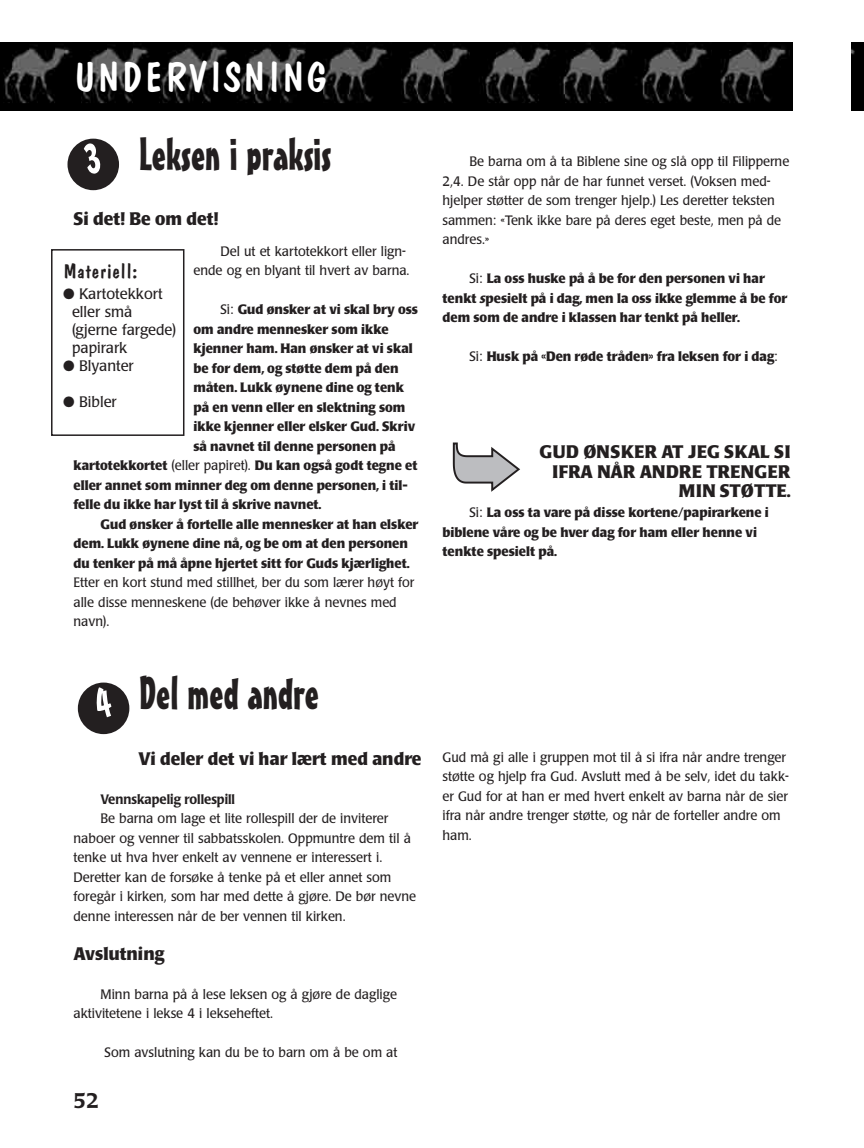
<style>
.page{position:relative;width:864px;height:1148px;background:#fff}
.page>*{position:absolute;margin:0;border:0;box-sizing:border-box;transform-origin:0 0}
.t1{font:45px "Mister Earl BT";color:#231f20}
.t2{font:42px "Dom Casual";letter-spacing:.025em;color:#fff}
.t3{font:21px "Dom Casual";color:#231f20;scale:1.05 1}
.t4{font:500 21px "Poppl Laudatio";color:#231f20}
.t5{font:700 18px "Poppl Laudatio";color:#231f20;scale:.95 1}
.t6{font:700 18px/19.5px "Poppl Laudatio";letter-spacing:.02em;color:#231f20;text-align:right;scale:.95 1}
.t7{font:15px/18px "Poppl Laudatio";color:#231f20}
.t8{font:13.5px/19.5px "Poppl Laudatio";color:#231f20;scale:.95 1}
.t9{font:700 13.5px/19.5px "Poppl Laudatio";color:#231f20;scale:.95 1}
.t10{font:500 13.5px "Poppl Laudatio";color:#231f20;scale:.95 1}
.s1{font-weight:400}
.s2{font-style:italic}
</style>
<div class="page">
<img style="left:851px;top:43px;width:13px;height:68px">
<img style="left:0;top:43px;width:792px;height:68px">
<div style="left:51px;top:249px;width:133px;height:187px;border:2px solid #231f20"></div>
<svg style="left:452px;top:442px;width:68px;height:50px"></svg>
<svg style="left:68px;top:139px;width:51px;height:51px"></svg>
<svg style="left:78px;top:682px;width:51px;height:52px"></svg>
<h2 class="t2" style="left:73px;top:61px;width:256px">UNDERVISNING</h2>
<h1 class="t1" style="left:139px;top:136px;width:194px">Leksen i praksis</h1>
<h3 class="t5" style="left:73px;top:211px;width:154px">Si det! Be om det!</h3>
<h3 class="t3" style="left:63px;top:263px;width:73px">Materiell:</h3>
<p class="t7" style="left:72px;top:286px;width:106px;text-indent:-9px">● Kartotekkort eller små (gjerne fargede) papirark</p>
<p class="t7" style="left:63px;top:358px;width:72px">● Blyanter</p>
<p class="t7" style="left:63px;top:394px;width:55px">● Bibler</p>
<p class="t8" style="left:193px;top:243px;width:229px;text-align:right">Del ut et kartotekkort eller lign&shy;ende og en blyant til hvert av barna.</p>
<p class="t9" style="left:220px;top:301px;width:210px"><span class="s1">Si:</span> Gud ønsker at vi skal bry oss</p>
<p class="t9" style="left:193px;top:321px;width:207px">om andre mennesker som ikke</p>
<p class="t9" style="left:193px;top:340px;width:232px">kjenner ham. Han ønsker at vi skal</p>
<p class="t9" style="left:193px;top:360px;width:218px">be for dem, og støtte dem på den</p>
<p class="t9" style="left:193px;top:379px;width:223px">måten. Lukk øynene dine og tenk</p>
<p class="t9" style="left:193px;top:399px;width:225px">på en venn eller en slektning som</p>
<p class="t9" style="left:193px;top:418px;width:235px">ikke kjenner eller elsker Gud. Skriv</p>
<p class="t9" style="left:193px;top:438px;width:214px">så navnet til denne personen på</p>
<p class="t9" style="left:74px;top:457px;width:364px">kartotekkortet <span class="s1">(eller papiret).</span> Du kan også godt tegne et</p>
<p class="t9" style="left:74px;top:477px;width:353px">eller annet som minner deg om denne personen, i til-</p>
<p class="t9" style="left:74px;top:496px;width:262px">felle du ikke har lyst til å skrive navnet.</p>
<p class="t9" style="left:101px;top:516px;width:336px">Gud ønsker å fortelle alle mennesker at han elsker</p>
<p class="t9" style="left:74px;top:535px;width:354px">dem. Lukk øynene dine nå, og be om at den personen</p>
<p class="t9" style="left:74px;top:555px;width:355px">du tenker på må åpne hjertet sitt for Guds kjærlighet.</p>
<p class="t8" style="left:74px;top:574px;width:360px">Etter en kort stund med stillhet, ber du som lærer høyt for alle disse menneskene (de behøver ikke å nevnes med navn).</p>
<h1 class="t1" style="left:139px;top:676px;width:181px">Del med andre</h1>
<h3 class="t5" style="left:139px;top:751px;width:299px">Vi deler det vi har lært med andre</h3>
<p class="t10" style="left:100px;top:793px;width:143px">Vennskapelig rollespill</p>
<p class="t8" style="left:74px;top:810px;width:362px;text-indent:27px">Be barna om lage et lite rollespill der de inviterer naboer og venner til sabbatsskolen. Oppmuntre dem til å tenke ut hva hver enkelt av vennene er interessert i.<br>Deretter kan de forsøke å tenke på et eller annet som foregår i kirken, som har med dette å gjøre. De bør nevne denne interessen når de ber vennen til kirken.</p>
<h3 class="t5" style="left:73px;top:946px;width:97px">Avslutning</h3>
<p class="t8" style="left:74px;top:985px;width:342px;text-indent:27px">Minn barna på å lese leksen og å gjøre de daglige aktivitetene i lekse 4 i lekseheftet.</p>
<p class="t8" style="left:105px;top:1044px;width:310px">Som avslutning kan du be to barn om å be om at</p>
<h3 class="t4" style="left:73px;top:1092px;width:27px">52</h3>
<p class="t8" style="left:443px;top:153px;width:367px;text-indent:27px">Be barna om å ta Biblene sine og slå opp til Filipperne 2,4. De står opp når de har funnet verset. (Voksen med&shy;hjelper støtter de som trenger hjelp.) Les deretter teksten sammen: «Tenk ikke bare på deres eget beste, men på de andres.»</p>
<p class="t9" style="left:443px;top:270px;width:364px;text-indent:27px"><span class="s1">Si:</span> La oss huske på å be for den personen vi har tenkt <span class="s2">s</span>pesielt på i dag, men la oss ikke glemme å be for dem som de andre i klassen har tenkt på heller.</p>
<p class="t9" style="left:470px;top:348px;width:326px"><span class="s1">Si:</span> Husk på «Den røde tråden» fra leksen for i dag<span class="s1">:</span></p>
<h3 class="t6" style="left:540px;top:444px;width:266px">GUD ØNSKER AT JEG SKAL SI<br>IFRA NÅR ANDRE TRENGER<br>MIN STØTTE.</h3>
<p class="t9" style="left:443px;top:504px;width:345px;text-indent:27px"><span class="s1">Si:</span> La oss ta vare på disse kortene/papirarkene i biblene våre og be hver dag for ham eller henne vi tenkte spesielt på.</p>
<p class="t8" style="left:443px;top:748px;width:366px">Gud må gi alle i gruppen mot til å si ifra når andre trenger støtte og hjelp fra Gud. Avslutt med å be selv, idet du takk&shy;er Gud for at han er med hvert enkelt av barna når de sier ifra når andre trenger støtte, og når de forteller andre om ham.</p>
</div>
